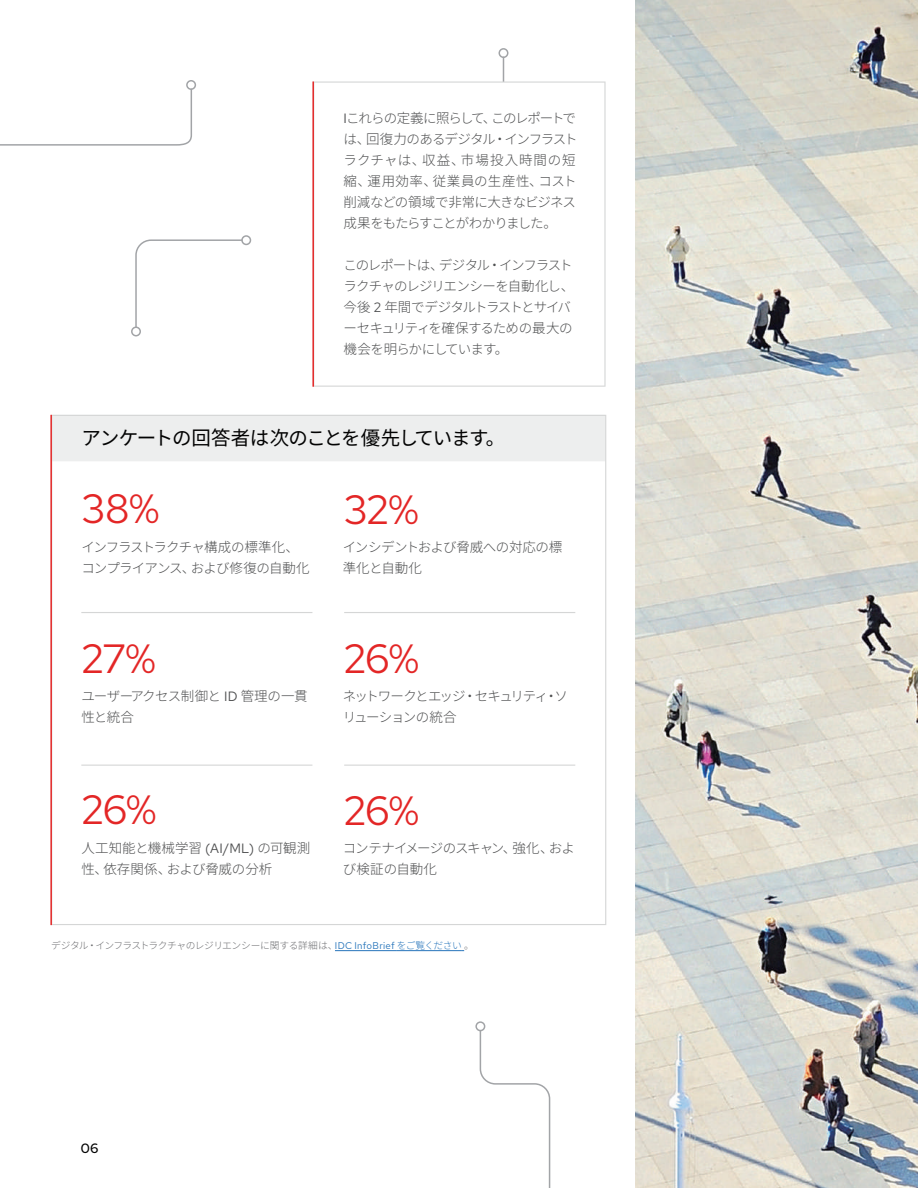
<style>
.page{position:relative;width:918px;height:1188px;background:#fff}
.page>*{position:absolute;margin:0;border:0;box-sizing:border-box;transform-origin:0 0}
.t1{font:40.8px "Red Hat Display";letter-spacing:-.03em;color:#e32626}
.t2{font:19.5px "Noto Sans JP";letter-spacing:-.055em;color:#030303}
.t3{font:300 13.5px/21px "Noto Sans JP";letter-spacing:-.055em;color:#4e4f50}
.t4{font:300 13.5px/21px "Noto Sans JP";letter-spacing:.005em;color:#4e4f50}
.t5{font:300 13.5px/21px "Noto Sans JP";letter-spacing:-.09em;color:#4e4f50}
.t6{font:300 13.5px/21px "Noto Sans JP";letter-spacing:-.025em;color:#4e4f50}
.t7{font:500 13.5px "Red Hat Display";color:#030303}
.t8{font:300 9.75px "Noto Sans JP";letter-spacing:-.05em;color:#6d6e71}
.s1{font-family:"Red Hat Text";font-weight:400}
.s2{font-family:"Red Hat Text";font-weight:400;color:#2775bb}
.s3{color:#2775bb}
</style>
<div class="page">
<svg style="left:135px;top:239px;width:109px;height:89px"></svg>
<div style="left:131px;top:327px;width:10px;height:9px;border:2px solid #a2a4a7;border-radius:50%"></div>
<div style="left:241px;top:235px;width:10px;height:10px;border:2px solid #a2a4a7;border-radius:50%"></div>
<svg style="left:479px;top:1029px;width:72px;height:159px"></svg>
<div style="left:475px;top:1021px;width:10px;height:10px;border:2px solid #a2a4a7;border-radius:50%"></div>
<div style="left:499px;top:48px;width:9px;height:10px;border:2px solid #a2a4a7;border-radius:50%"></div>
<svg style="left:314px;top:81px;width:292px;height:306px"></svg>
<hr style="left:312px;top:81px;width:2px;height:306px;background:#e32626">
<svg style="left:0;top:89px;width:192px;height:57px"></svg>
<div style="left:186px;top:80px;width:10px;height:10px;border:2px solid #a2a4a7;border-radius:50%"></div>
<svg style="left:52px;top:415px;width:554px;height:510px"></svg>
<hr style="left:81px;top:612px;width:231px;height:1px;background:#d5d6d6">
<hr style="left:344px;top:612px;width:231px;height:1px;background:#d5d6d6">
<hr style="left:81px;top:765px;width:231px;height:1px;background:#d5d6d6">
<hr style="left:344px;top:765px;width:231px;height:1px;background:#d5d6d6">
<hr style="left:50px;top:415px;width:2px;height:510px;background:#e32626">
<hr style="left:335px;top:950px;width:62px;height:1px;background:#2775bb">
<hr style="left:397px;top:950px;width:65px;height:1px;background:#2775bb">
<img style="left:636px;top:0;width:282px;height:1188px">
<p class="t3" style="left:344px;top:108px;width:236px"><span class="s1">I</span>これらの定義に照らして、このレポートでは、回復力のあるデジタル・インフラストラクチャは、収益、市場投入時間の短縮、運用効率、従業員の生産性、コスト削減などの領域で非常に大きなビジネス成果をもたらすことがわかりました。</p>
<p class="t3" style="left:344px;top:255px;width:232px">このレポートは、デジタル・インフラストラクチャのレジリエンシーを自動化し、今後 <span class="s1">2</span> 年間でデジタルトラストとサイバーセキュリティを確保するための最大の機会を明らかにしています。</p>
<h2 class="t2" style="left:81px;top:426px;width:425px">アンケートの回答者は次のことを優先しています。</h2>
<h1 class="t1" style="left:81px;top:482px;width:79px">38%</h1>
<h1 class="t1" style="left:344px;top:483px;width:76px">32%</h1>
<p class="t3" style="left:82px;top:537px;width:230px">インフラストラクチャ構成の標準化、コンプライアンス、および修復の自動化</p>
<p class="t6" style="left:343px;top:537px;width:221px">インシデントおよび脅威への対応の標準化と自動化</p>
<h1 class="t1" style="left:81px;top:632px;width:76px">27%</h1>
<h1 class="t1" style="left:344px;top:632px;width:76px">26%</h1>
<p class="t3" style="left:81px;top:686px;width:228px">ユーザーアクセス制御と <span class="s1">ID</span> 管理の一貫性と統合</p>
<p class="t5" style="left:343px;top:686px;width:227px">ネットワークとエッジ・セキュリティ・ソリューションの統合</p>
<h1 class="t1" style="left:81px;top:783px;width:76px">26%</h1>
<h1 class="t1" style="left:344px;top:784px;width:76px">26%</h1>
<p class="t4" style="left:81px;top:838px;width:230px">人工知能と機械学習 <span class="s1">(AI/ML)</span> の可観測性、依存関係、および脅威の分析</p>
<p class="t3" style="left:343px;top:838px;width:234px">コンテナイメージのスキャン、強化、および検証の自動化</p>
<p class="t8" style="left:51px;top:940px;width:424px">デジタル・インフラストラクチャのレジリエンシーに関する詳細は、<span class="s2">IDC InfoBrief</span> <span class="s3">をご覧ください</span>。</p>
<p class="t7" style="left:81px;top:1139px;width:19px">06</p>
</div>
